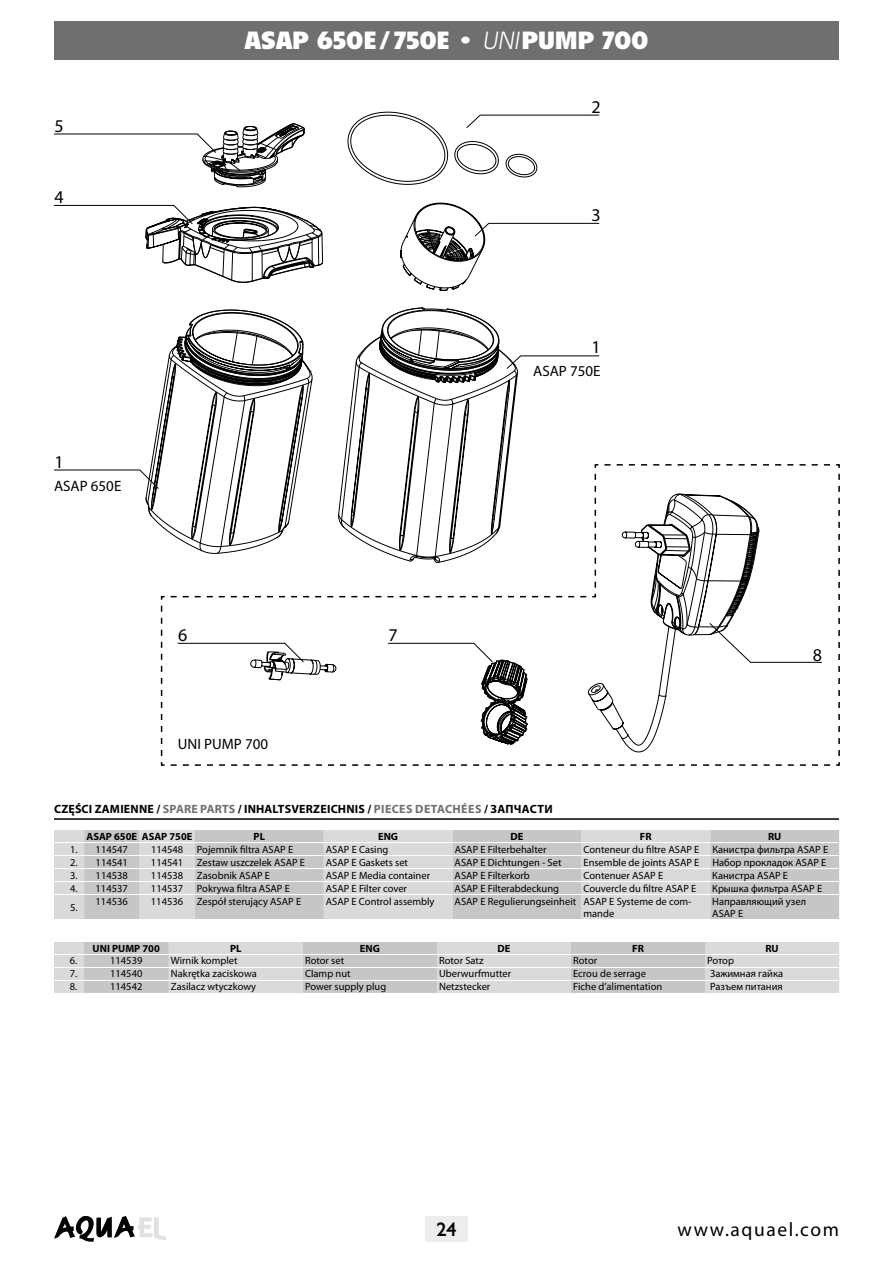
<style>
.page{position:relative;width:893px;height:1263px;background:#fff}
.page>*{position:absolute;margin:0;border:0;box-sizing:border-box;transform-origin:0 0}
.t1{font:24px "EFN Olivea Nigra OT";letter-spacing:-.005em;color:#fff}
.t2{font:19.5px "Myriad Pro";letter-spacing:.08em;color:#000}
.t3{font:18px "Myriad Pro";color:#000}
.t4{font:700 18px "EFN Gilead OT";color:#000}
.t5{font:15px "Myriad Pro";color:#000}
.t6{font:700 12px "Myriad Pro";letter-spacing:.02em;color:#000}
.t7{font:10.5px/12px "Myriad Pro";color:#000}
.t8{font:700 10.5px "Myriad Pro";color:#000}
.s1{font-family:"EFN Olivea Light OT";font-style:italic}
.s2{color:#706f6f}
</style>
<div class="page">
<div style="left:425px;top:1216px;width:43px;height:26px;background:#ededed"></div>
<svg style="left:54px;top:1216px;width:112px;height:26px"></svg>
<div style="left:54px;top:21px;width:785px;height:39px;background:#706f6f"></div>
<hr style="left:54px;top:818px;width:785px;height:2px;background:#000">
<svg style="left:54px;top:942px;width:785px;height:51px;background:#d1d1d1"></svg>
<hr style="left:705px;top:967px;width:134px;height:1px;background:#fff">
<hr style="left:705px;top:980px;width:134px;height:1px;background:#fff">
<hr style="left:571px;top:980px;width:134px;height:1px;background:#fff">
<hr style="left:571px;top:967px;width:134px;height:1px;background:#fff">
<hr style="left:54px;top:954px;width:30px;height:1px;background:#fff">
<hr style="left:54px;top:967px;width:30px;height:1px;background:#fff">
<hr style="left:54px;top:980px;width:30px;height:1px;background:#fff">
<hr style="left:84px;top:954px;width:85px;height:1px;background:#fff">
<hr style="left:84px;top:967px;width:85px;height:1px;background:#fff">
<hr style="left:84px;top:980px;width:85px;height:1px;background:#fff">
<hr style="left:303px;top:954px;width:134px;height:1px;background:#fff">
<hr style="left:303px;top:967px;width:134px;height:1px;background:#fff">
<hr style="left:303px;top:980px;width:134px;height:1px;background:#fff">
<hr style="left:169px;top:954px;width:134px;height:1px;background:#fff">
<hr style="left:169px;top:967px;width:134px;height:1px;background:#fff">
<hr style="left:169px;top:980px;width:134px;height:1px;background:#fff">
<hr style="left:437px;top:954px;width:134px;height:1px;background:#fff">
<hr style="left:705px;top:954px;width:134px;height:1px;background:#fff">
<hr style="left:437px;top:967px;width:134px;height:1px;background:#fff">
<hr style="left:437px;top:980px;width:134px;height:1px;background:#fff">
<hr style="left:571px;top:954px;width:134px;height:1px;background:#fff">
<div style="left:54px;top:830px;width:30px;height:89px;background:#dadada"></div>
<svg style="left:84px;top:830px;width:755px;height:89px;background:#cecece"></svg>
<hr style="left:710px;top:855px;width:129px;height:1px;background:#fff">
<hr style="left:710px;top:868px;width:129px;height:1px;background:#fff">
<hr style="left:710px;top:881px;width:129px;height:1px;background:#fff">
<hr style="left:581px;top:868px;width:129px;height:1px;background:#fff">
<hr style="left:581px;top:881px;width:129px;height:1px;background:#fff">
<hr style="left:581px;top:855px;width:129px;height:1px;background:#fff">
<hr style="left:54px;top:842px;width:30px;height:1px;background:#fff">
<hr style="left:54px;top:855px;width:30px;height:1px;background:#fff">
<hr style="left:54px;top:868px;width:30px;height:1px;background:#fff">
<hr style="left:54px;top:881px;width:30px;height:1px;background:#fff">
<hr style="left:54px;top:894px;width:30px;height:1px;background:#fff">
<hr style="left:140px;top:842px;width:55px;height:1px;background:#fff">
<hr style="left:140px;top:855px;width:55px;height:1px;background:#fff">
<hr style="left:140px;top:868px;width:55px;height:1px;background:#fff">
<hr style="left:140px;top:881px;width:55px;height:1px;background:#fff">
<hr style="left:140px;top:894px;width:55px;height:1px;background:#fff">
<hr style="left:84px;top:842px;width:56px;height:1px;background:#fff">
<hr style="left:84px;top:855px;width:56px;height:1px;background:#fff">
<hr style="left:84px;top:868px;width:56px;height:1px;background:#fff">
<hr style="left:84px;top:881px;width:56px;height:1px;background:#fff">
<hr style="left:84px;top:894px;width:56px;height:1px;background:#fff">
<hr style="left:324px;top:842px;width:129px;height:1px;background:#fff">
<hr style="left:324px;top:855px;width:129px;height:1px;background:#fff">
<hr style="left:324px;top:868px;width:129px;height:1px;background:#fff">
<hr style="left:324px;top:881px;width:129px;height:1px;background:#fff">
<hr style="left:324px;top:894px;width:129px;height:1px;background:#fff">
<hr style="left:195px;top:842px;width:129px;height:1px;background:#fff">
<hr style="left:195px;top:855px;width:129px;height:1px;background:#fff">
<hr style="left:195px;top:868px;width:129px;height:1px;background:#fff">
<hr style="left:195px;top:881px;width:129px;height:1px;background:#fff">
<hr style="left:195px;top:894px;width:129px;height:1px;background:#fff">
<hr style="left:453px;top:842px;width:128px;height:1px;background:#fff">
<hr style="left:710px;top:842px;width:129px;height:1px;background:#fff">
<hr style="left:453px;top:855px;width:128px;height:1px;background:#fff">
<hr style="left:453px;top:868px;width:128px;height:1px;background:#fff">
<hr style="left:453px;top:881px;width:128px;height:1px;background:#fff">
<hr style="left:453px;top:894px;width:128px;height:1px;background:#fff">
<hr style="left:710px;top:894px;width:129px;height:1px;background:#fff">
<hr style="left:581px;top:842px;width:129px;height:1px;background:#fff">
<hr style="left:581px;top:894px;width:129px;height:1px;background:#fff">
<svg style="left:54px;top:133px;width:91px;height:343px"></svg>
<svg style="left:145px;top:114px;width:455px;height:177px"></svg>
<svg style="left:145px;top:307px;width:695px;height:459px"></svg>
<h1 class="t1" style="left:244px;top:25px;width:406px">ASAP 650E/750E • <span class="s1">UNI</span>PUMP 700</h1>
<h3 class="t3" style="left:54px;top:115px;width:11px">5</h3>
<h3 class="t3" style="left:54px;top:186px;width:11px">4</h3>
<h3 class="t3" style="left:54px;top:451px;width:11px">1</h3>
<h3 class="t5" style="left:54px;top:476px;width:69px">ASAP 650E</h3>
<h3 class="t3" style="left:178px;top:624px;width:11px">6</h3>
<h3 class="t3" style="left:388px;top:624px;width:11px">7</h3>
<h3 class="t5" style="left:178px;top:734px;width:92px">UNI PUMP 700</h3>
<h3 class="t3" style="left:591px;top:95px;width:11px">2</h3>
<h3 class="t3" style="left:591px;top:204px;width:11px">3</h3>
<h3 class="t3" style="left:591px;top:336px;width:11px">1</h3>
<h3 class="t5" style="left:533px;top:362px;width:69px">ASAP 750E</h3>
<p class="t6" style="left:54px;top:801px;width:500px">CZĘŚCI ZAMIENNE / <span class="s2">SPARE PARTS</span> / INHALTSVERZEICHNIS / <span class="s2">PIECES DETACHÉES</span> / ЗАПЧАСТИ</p>
<h3 class="t3" style="left:813px;top:644px;width:11px">8</h3>
<p class="t8" style="left:86px;top:829px;width:108px">ASAP 650E ASAP 750E</p>
<p class="t8" style="left:254px;top:829px;width:13px">PL</p>
<p class="t8" style="left:378px;top:829px;width:22px">ENG</p>
<p class="t8" style="left:510px;top:829px;width:14px">DE</p>
<p class="t8" style="left:640px;top:829px;width:13px">FR</p>
<p class="t8" style="left:768px;top:829px;width:15px">RU</p>
<p class="t7" style="left:70px;top:843px;width:59px">1. 114547</p>
<p class="t7" style="left:151px;top:843px;width:34px">114548</p>
<p class="t7" style="left:197px;top:843px;width:98px">Pojemnik filtra ASAP E</p>
<p class="t7" style="left:326px;top:843px;width:64px">ASAP E Casing</p>
<p class="t7" style="left:455px;top:843px;width:93px">ASAP E Filterbehalter</p>
<p class="t7" style="left:583px;top:843px;width:246px">Conteneur du filtre ASAP E Канистра фильтра ASAP E</p>
<p class="t7" style="left:70px;top:856px;width:59px">2. 114541</p>
<p class="t7" style="left:151px;top:856px;width:34px">114541</p>
<p class="t7" style="left:197px;top:856px;width:110px">Zestaw uszczelek ASAP E</p>
<p class="t7" style="left:326px;top:856px;width:84px">ASAP E Gaskets set</p>
<p class="t7" style="left:455px;top:856px;width:108px">ASAP E Dichtungen - Set</p>
<p class="t7" style="left:583px;top:856px;width:244px">Ensemble de joints ASAP E Набор прокладок ASAP E</p>
<p class="t7" style="left:70px;top:869px;width:59px">3. 114538</p>
<p class="t7" style="left:151px;top:869px;width:34px">114538</p>
<p class="t7" style="left:197px;top:869px;width:75px">Zasobnik ASAP E</p>
<p class="t7" style="left:326px;top:869px;width:106px">ASAP E Media container</p>
<p class="t7" style="left:455px;top:869px;width:77px">ASAP E Filterkorb</p>
<p class="t7" style="left:583px;top:869px;width:81px">Contenuer ASAP E</p>
<p class="t7" style="left:712px;top:869px;width:77px">Канистра ASAP E</p>
<p class="t7" style="left:70px;top:882px;width:59px">4. 114537</p>
<p class="t7" style="left:151px;top:882px;width:34px">114537</p>
<p class="t7" style="left:197px;top:882px;width:95px">Pokrywa filtra ASAP E</p>
<p class="t7" style="left:326px;top:882px;width:83px">ASAP E Filter cover</p>
<p class="t7" style="left:455px;top:882px;width:106px">ASAP E Filterabdeckung</p>
<p class="t7" style="left:583px;top:882px;width:114px">Couvercle du filtre ASAP E</p>
<p class="t7" style="left:712px;top:882px;width:111px">Крышка фильтра ASAP E</p>
<p class="t7" style="left:70px;top:901px;width:9px">5.</p>
<p class="t7" style="left:96px;top:895px;width:34px">114536</p>
<p class="t7" style="left:151px;top:895px;width:34px">114536</p>
<p class="t7" style="left:197px;top:895px;width:106px">Zespół sterujący ASAP E</p>
<p class="t7" style="left:326px;top:895px;width:110px">ASAP E Control assembly</p>
<p class="t7" style="left:583px;top:895px;width:110px;text-indent:-129px">ASAP E Regulierungseinheit ASAP E Systeme de com&shy;mande</p>
<p class="t7" style="left:712px;top:895px;width:95px">Направляющий узел<br>ASAP E</p>
<p class="t8" style="left:93px;top:941px;width:69px">UNI PUMP 700</p>
<p class="t8" style="left:230px;top:941px;width:13px">PL</p>
<p class="t8" style="left:360px;top:941px;width:22px">ENG</p>
<p class="t8" style="left:497px;top:941px;width:14px">DE</p>
<p class="t8" style="left:632px;top:941px;width:13px">FR</p>
<p class="t8" style="left:765px;top:941px;width:15px">RU</p>
<p class="t7" style="left:70px;top:955px;width:9px">6.</p>
<p class="t7" style="left:110px;top:955px;width:34px">114539</p>
<p class="t7" style="left:171px;top:955px;width:68px">Wirnik komplet</p>
<p class="t7" style="left:305px;top:955px;width:41px">Rotor set</p>
<p class="t7" style="left:439px;top:955px;width:46px">Rotor Satz</p>
<p class="t7" style="left:573px;top:955px;width:26px">Rotor</p>
<p class="t7" style="left:707px;top:955px;width:28px">Ротор</p>
<p class="t7" style="left:70px;top:968px;width:9px">7.</p>
<p class="t7" style="left:110px;top:968px;width:34px">114540</p>
<p class="t7" style="left:171px;top:968px;width:87px">Nakrętka zaciskowa</p>
<p class="t7" style="left:305px;top:968px;width:47px">Clamp nut</p>
<p class="t7" style="left:439px;top:968px;width:74px">Uberwurfmutter</p>
<p class="t7" style="left:573px;top:968px;width:74px">Ecrou de serrage</p>
<p class="t7" style="left:710px;top:968px;width:75px">Зажимная гайка</p>
<p class="t7" style="left:70px;top:981px;width:9px">8.</p>
<p class="t7" style="left:110px;top:981px;width:34px">114542</p>
<p class="t7" style="left:171px;top:981px;width:87px">Zasilacz wtyczkowy</p>
<p class="t7" style="left:305px;top:981px;width:83px">Power supply plug</p>
<p class="t7" style="left:439px;top:981px;width:53px">Netzstecker</p>
<p class="t7" style="left:573px;top:981px;width:91px">Fiche d’alimentation</p>
<p class="t7" style="left:710px;top:981px;width:74px">Разъем питания</p>
<h3 class="t4" style="left:436px;top:1218px;width:21px">24</h3>
<h2 class="t2" style="left:678px;top:1218px;width:163px">www.aquael.com</h2>
</div>
